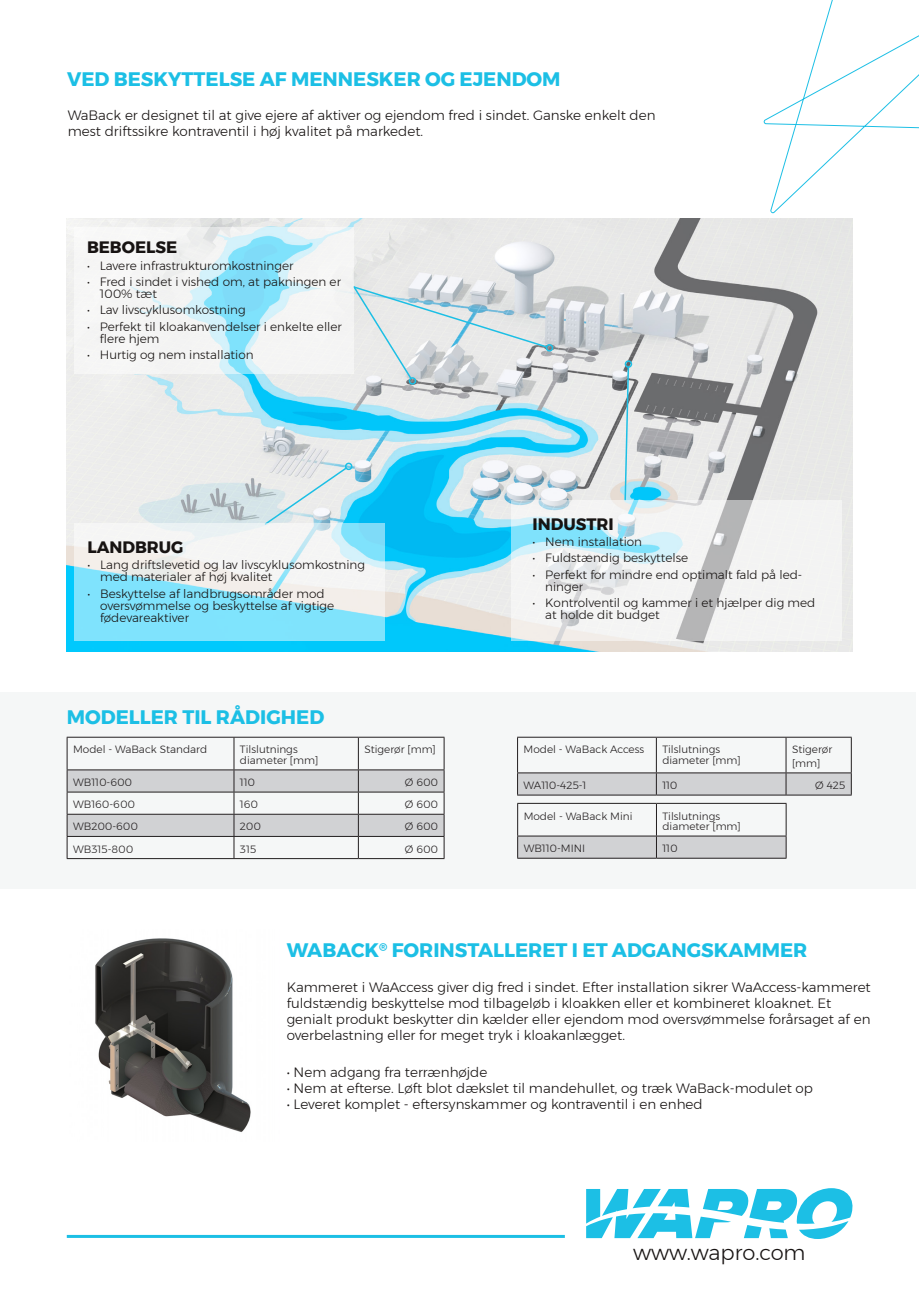
<style>
.page{position:relative;width:919px;height:1289px;background:#fff}
.page>*{position:absolute;margin:0;border:0;box-sizing:border-box;transform-origin:0 0}
.t1{font:300 21px "Montserrat";color:#171312}
.Rubrik_Brochure{font:700 19.5px "Montserrat";color:#1cbfe5}
.Rubrik_3_Black_11{font:700 16.5px "Montserrat";color:#171312}
.Paragraph_Text_Broch{font:300 13.5px/16.2px "Montserrat";color:#171312}
.Bullet_Points_Brochu{font:300 13.5px "Montserrat";color:#171312}
.t2{font:300 12px/12px "Montserrat";color:#171312}
.Tabelltext{font:300 10.5px "Montserrat";color:#231f20}
.Tabellhuvud{font:300 10.5px/10.5px "Montserrat";color:#231f20}
.Prisformat{font:300 10.5px "Montserrat";color:#231f20}
</style>
<div class="page">
<div style="left:0;top:692px;width:915px;height:196px;background:#f5f7f7"></div>
<hr style="left:517px;top:803px;width:139px;height:1px;background:#231f20">
<hr style="left:517px;top:803px;width:1px;height:32px;background:#231f20">
<hr style="left:656px;top:803px;width:130px;height:1px;background:#231f20">
<hr style="left:656px;top:803px;width:1px;height:32px;background:#231f20">
<hr style="left:785px;top:803px;width:1px;height:32px;background:#231f20">
<hr style="left:517px;top:835px;width:139px;height:1px;background:#231f20">
<hr style="left:656px;top:835px;width:130px;height:1px;background:#231f20">
<div style="left:517px;top:836px;width:269px;height:21px;background:#d1d2d4"></div>
<hr style="left:517px;top:857px;width:139px;height:1px;background:#231f20">
<hr style="left:656px;top:857px;width:130px;height:1px;background:#231f20">
<hr style="left:67px;top:1234px;width:498px;height:3px;background:#1cbfe5">
<svg style="left:586px;top:1188px;width:266px;height:50px"></svg>
<svg style="left:763px;top:0;width:155px;height:214px"></svg>
<img style="left:67px;top:218px;width:785px;height:433px">
<svg style="left:263px;top:462px;width:89px;height:62px;background:#d6e5e9"></svg>
<svg style="left:74px;top:524px;width:310px;height:117px"></svg>
<svg style="left:511px;top:500px;width:330px;height:141px;fill:#f3f3f3"></svg>
<svg style="left:352px;top:285px;width:202px;height:101px;background:#d5dde0"></svg>
<svg style="left:74px;top:227px;width:280px;height:147px;fill:#f4f4f5"></svg>
<svg style="left:623px;top:365px;width:7px;height:136px"></svg>
<div style="left:624px;top:360px;width:8px;height:8px;border:2px solid #1cbfe5;border-radius:50%"></div>
<hr style="left:67px;top:736px;width:167px;height:1px;background:#231f20">
<hr style="left:67px;top:737px;width:1px;height:32px;background:#231f20">
<hr style="left:234px;top:736px;width:124px;height:1px;background:#231f20">
<hr style="left:233px;top:737px;width:1px;height:32px;background:#231f20">
<hr style="left:358px;top:736px;width:86px;height:1px;background:#231f20">
<hr style="left:358px;top:737px;width:1px;height:32px;background:#231f20">
<hr style="left:443px;top:737px;width:1px;height:32px;background:#231f20">
<hr style="left:67px;top:769px;width:167px;height:1px;background:#231f20">
<hr style="left:234px;top:769px;width:124px;height:1px;background:#231f20">
<hr style="left:358px;top:769px;width:86px;height:1px;background:#231f20">
<svg style="left:67px;top:770px;width:377px;height:88px"></svg>
<hr style="left:67px;top:858px;width:167px;height:1px;background:#231f20">
<hr style="left:234px;top:858px;width:124px;height:1px;background:#231f20">
<hr style="left:358px;top:858px;width:86px;height:1px;background:#231f20">
<hr style="left:517px;top:736px;width:139px;height:1px;background:#231f20">
<hr style="left:517px;top:737px;width:1px;height:35px;background:#231f20">
<hr style="left:656px;top:736px;width:130px;height:1px;background:#231f20">
<hr style="left:656px;top:737px;width:1px;height:35px;background:#231f20">
<hr style="left:786px;top:736px;width:65px;height:1px;background:#231f20">
<hr style="left:785px;top:737px;width:1px;height:35px;background:#231f20">
<hr style="left:850px;top:737px;width:1px;height:35px;background:#231f20">
<hr style="left:517px;top:772px;width:139px;height:1px;background:#231f20">
<hr style="left:656px;top:772px;width:130px;height:1px;background:#231f20">
<hr style="left:786px;top:772px;width:65px;height:1px;background:#231f20">
<div style="left:517px;top:773px;width:334px;height:21px;background:#d1d2d4"></div>
<hr style="left:517px;top:794px;width:139px;height:1px;background:#231f20">
<hr style="left:656px;top:794px;width:130px;height:1px;background:#231f20">
<hr style="left:786px;top:794px;width:65px;height:1px;background:#231f20">
<img style="left:95px;top:938px;width:156px;height:194px">
<p class="Rubrik_Brochure" style="left:67px;top:63px;width:494px">VED BESKYTTELSE AF MENNESKER OG EJENDOM</p>
<p class="Paragraph_Text_Broch" style="left:68px;top:107px;width:589px">WaBack er designet til at give ejere af aktiver og ejendom fred i sindet. Ganske enkelt den mest driftssikre kontraventil i høj kvalitet på markedet.</p>
<p class="Rubrik_3_Black_11" style="left:87px;top:234px;width:92px">BEBOELSE</p>
<p class="t2" style="left:87px;top:259px;width:208px">• Lavere infrastrukturomkostninger</p>
<p class="t2" style="left:100px;top:275px;width:243px;text-indent:-13px">• Fred i sindet i vished om, at pakningen er<br>100% tæt</p>
<p class="t2" style="left:87px;top:304px;width:160px">• Lav livscyklusomkostning</p>
<p class="t2" style="left:100px;top:320px;width:244px;text-indent:-13px">• Perfekt til kloakanvendelser i enkelte eller flere hjem</p>
<p class="t2" style="left:87px;top:348px;width:168px">• Hurtig og nem installation</p>
<p class="Rubrik_3_Black_11" style="left:87px;top:534px;width:98px">LANDBRUG</p>
<p class="t2" style="left:100px;top:559px;width:266px;text-indent:-13px">• Lang driftslevetid og lav livscyklusomkostning med materialer af høj kvalitet</p>
<p class="t2" style="left:100px;top:587px;width:235px;text-indent:-13px">• Beskyttelse af landbrugsområder mod oversvømmelse og beskyttelse af vigtige fødevareaktiver</p>
<p class="Rubrik_Brochure" style="left:67px;top:701px;width:259px">MODELLER TIL RÅDIGHED</p>
<p class="Tabelltext" style="left:73px;top:741px;width:136px">Model - WaBack Standard</p>
<p class="Tabellhuvud" style="left:240px;top:744px;width:80px">Tilslutnings diameter [mm]</p>
<p class="Tabellhuvud" style="left:364px;top:744px;width:73px">Stigerør [mm]</p>
<p class="Tabelltext" style="left:73px;top:774px;width:60px">WB110-600</p>
<p class="Tabelltext" style="left:240px;top:774px;width:17px">110</p>
<p class="Prisformat" style="left:405px;top:774px;width:35px">Ø 600</p>
<p class="Tabelltext" style="left:73px;top:796px;width:63px">WB160-600</p>
<p class="Tabelltext" style="left:240px;top:796px;width:20px">160</p>
<p class="Prisformat" style="left:405px;top:796px;width:35px">Ø 600</p>
<p class="Tabelltext" style="left:73px;top:818px;width:66px">WB200-600</p>
<p class="Tabelltext" style="left:240px;top:818px;width:22px">200</p>
<p class="Prisformat" style="left:405px;top:818px;width:35px">Ø 600</p>
<p class="Tabelltext" style="left:73px;top:841px;width:62px">WB315-800</p>
<p class="Tabelltext" style="left:240px;top:841px;width:18px">315</p>
<p class="Prisformat" style="left:405px;top:841px;width:35px">Ø 600</p>
<p class="Rubrik_3_Black_11" style="left:532px;top:510px;width:83px">INDUSTRI</p>
<p class="t2" style="left:532px;top:535px;width:111px">• Nem installation</p>
<p class="t2" style="left:532px;top:552px;width:157px">• Fuldstændig beskyttelse</p>
<p class="t2" style="left:545px;top:568px;width:258px;text-indent:-13px">• Perfekt for mindre end optimalt fald på led&shy;ninger</p>
<p class="t2" style="left:545px;top:596px;width:271px;text-indent:-13px">• Kontrolventil og kammer i et hjælper dig med at holde dit budget</p>
<p class="Tabelltext" style="left:523px;top:741px;width:122px">Model - WaBack Access</p>
<p class="Tabellhuvud" style="left:662px;top:744px;width:80px">Tilslutnings diameter [mm]</p>
<p class="Tabellhuvud" style="left:792px;top:742px;width:42px;line-height:13.5px">Stigerør [mm]</p>
<p class="Tabelltext" style="left:523px;top:777px;width:64px">WA110-425-1</p>
<p class="Tabelltext" style="left:662px;top:777px;width:17px">110</p>
<p class="Prisformat" style="left:815px;top:777px;width:31px">Ø 425</p>
<p class="Tabelltext" style="left:523px;top:808px;width:110px">Model - WaBack Mini</p>
<p class="Tabellhuvud" style="left:662px;top:810px;width:80px">Tilslutnings diameter [mm]</p>
<p class="Tabelltext" style="left:523px;top:840px;width:63px">WB110-MINI</p>
<p class="Prisformat" style="left:662px;top:840px;width:17px">110</p>
<p class="Rubrik_Brochure" style="left:287px;top:934px;width:522px">WABACK<sup>®</sup> FORINSTALLERET I ET ADGANGSKAMMER</p>
<p class="Paragraph_Text_Broch" style="left:287px;top:978px;width:585px">Kammeret i WaAccess giver dig fred i sindet. Efter installation sikrer WaAccess-kammeret fuldstændig beskyttelse mod tilbageløb i kloakken eller et kombineret kloaknet. Et genialt produkt beskytter din kælder eller ejendom mod oversvømmelse forårsaget af en overbelastning eller for meget tryk i kloakanlægget.</p>
<p class="Bullet_Points_Brochu" style="left:287px;top:1061px;width:202px">• Nem adgang fra terrænhøjde</p>
<p class="Bullet_Points_Brochu" style="left:287px;top:1078px;width:528px">• Nem at efterse. Løft blot dækslet til mandehullet, og træk WaBack-modulet op</p>
<p class="Bullet_Points_Brochu" style="left:287px;top:1094px;width:417px">• Leveret komplet - eftersynskammer og kontraventil i en enhed</p>
<h1 class="t1" style="left:633px;top:1236px;width:174px">www.wapro.com</h1>
</div>
